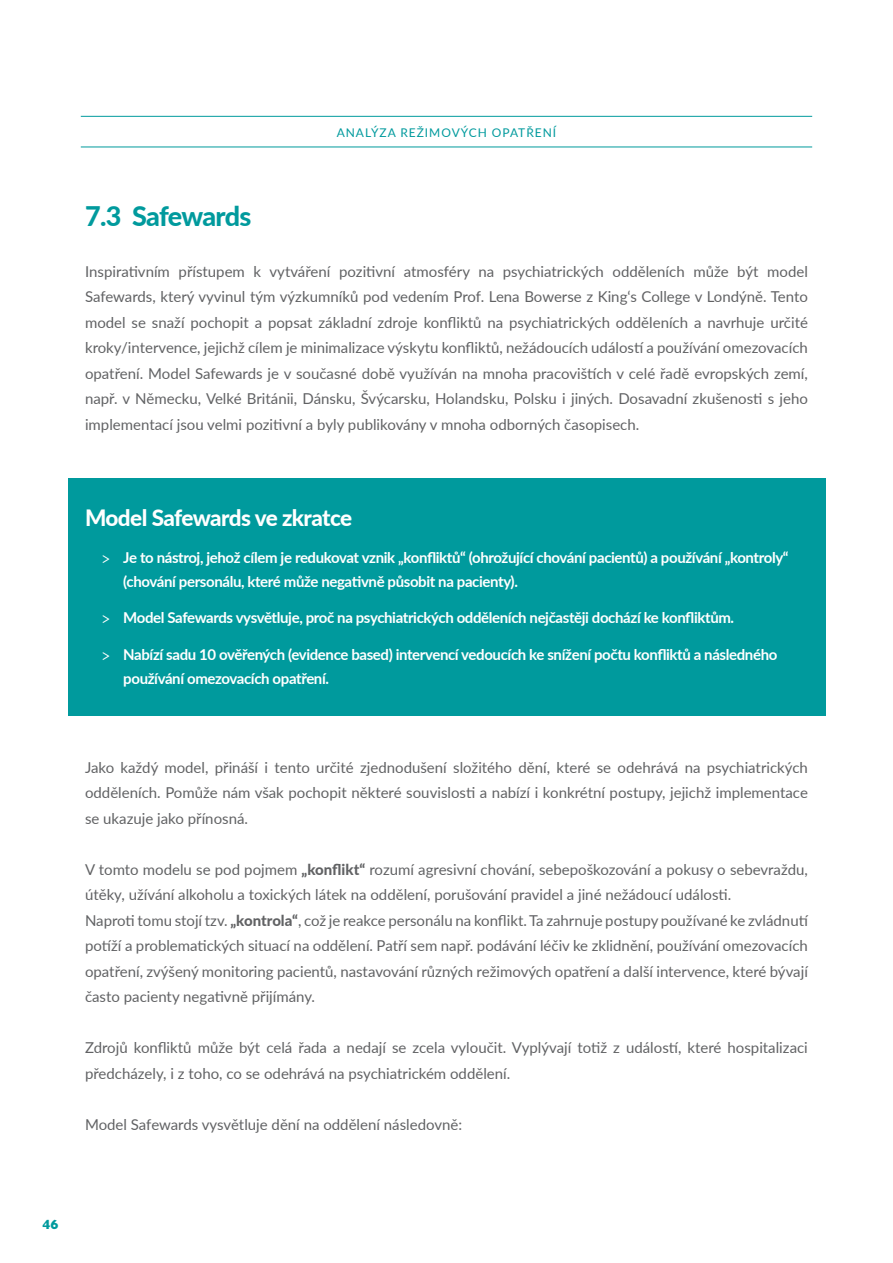
<style>
.page{position:relative;width:893px;height:1263px;background:#fff}
.page>*{position:absolute;margin:0;border:0;box-sizing:border-box;transform-origin:0 0}
.t1{font:800 27px "Lato";letter-spacing:-.03em;color:#009a9d}
.t2{font:800 22.5px "Lato";letter-spacing:-.03em;color:#fff}
.t3{font:15px/25.5px "Lato";color:#616264;text-align:justify}
.t4{font:700 15px/24px "Lato";letter-spacing:-.025em;color:#fff}
.t5{font:800 13.5px "Gill Sans";color:#009a9d}
.t6{font:12px "Lato";letter-spacing:.08em;color:#009a9d}
.s1{font-family:"Raleway";font-weight:400}
.s2{font-weight:800}
</style>
<div class="page">
<hr style="left:81px;top:116px;width:731px;height:1px;background:#009a9d">
<hr style="left:81px;top:147px;width:731px;height:1px;background:#009a9d">
<div style="left:68px;top:478px;width:758px;height:238px;background:#009a9d"></div>
<p class="t6" style="left:337px;top:124px;width:221px">Analýza režimových opatření</p>
<h1 class="t1" style="left:85px;top:196px;width:168px">7.3 Safewards</h1>
<p class="t3" style="left:85px;top:258px;width:724px">Inspirativním přístupem k vytváření pozitivní atmosféry na psychiatrických odděleních může být model Safewards, který vyvinul tým výzkumníků pod vedením Prof. Lena Bowerse z King‘s College v Londýně. Tento model se snaží pochopit a popsat základní zdroje konfliktů na psychiatrických odděleních a navrhuje určité kroky/intervence, jejichž cílem je minimalizace výskytu konfliktů, nežádoucích událostí a používání omezovacích opatření. Model Safewards je v současné době využíván na mnoha pracovištích v celé řadě evropských zemí, např. v Německu, Velké Británii, Dánsku, Švýcarsku, Holandsku, Polsku i jiných. Dosavadní zkušenosti s jeho implementací jsou velmi pozitivní a byly publikovány v mnoha odborných časopisech.</p>
<h2 class="t2" style="left:85px;top:501px;width:269px">Model Safewards ve zkratce</h2>
<p class="t4" style="left:123px;top:544px;width:667px;text-indent:-21px"><span class="s1">&gt;</span> Je to nástroj, jehož cílem je redukovat vznik „konfliktů“ (ohrožující chování pacientů) a používání „kontroly“ (chování personálu, které může negativně působit na pacienty).</p>
<p class="t4" style="left:102px;top:605px;width:634px"><span class="s1">&gt;</span> Model Safewards vysvětluje, proč na psychiatrických odděleních nejčastěji dochází ke konfliktům.</p>
<p class="t4" style="left:123px;top:642px;width:655px;text-indent:-21px"><span class="s1">&gt;</span> Nabízí sadu 10 ověřených (evidence based) intervencí vedoucích ke snížení počtu konfliktů a následného používání omezovacích opatření.</p>
<p class="t3" style="left:85px;top:754px;width:724px">Jako každý model, přináší i tento určité zjednodušení složitého dění, které se odehrává na psychiatrických odděleních. Pomůže nám však pochopit některé souvislosti a nabízí i konkrétní postupy, jejichž implementace se ukazuje jako přínosná.</p>
<p class="t3" style="left:85px;top:856px;width:725px;text-align:left">V tomto modelu se pod pojmem <span class="s2">„konflikt“</span> rozumí agresivní chování, sebepoškozování a pokusy o sebevraždu, útěky, užívání alkoholu a toxických látek na oddělení, porušování pravidel a jiné nežádoucí události.<br>Naproti tomu stojí tzv. <span class="s2">„kontrola“</span>, což je reakce personálu na konflikt. Ta zahrnuje postupy používané ke zvládnutí potíží a problematických situací na oddělení. Patří sem např. podávání léčiv ke zklidnění, používání omezovacích opatření, zvýšený monitoring pacientů, nastavování různých režimových opatření a další intervence, které bývají často pacienty negativně přijímány.</p>
<p class="t3" style="left:85px;top:1034px;width:724px">Zdrojů konfliktů může být celá řada a nedají se zcela vyloučit. Vyplývají totiž z událostí, které hospitalizaci předcházely, i z toho, co se odehrává na psychiatrickém oddělení.</p>
<p class="t3" style="left:85px;top:1111px;width:379px">Model Safewards vysvětluje dění na oddělení následovně:</p>
<p class="t5" style="left:43px;top:1217px;width:18px">46</p>
</div>
